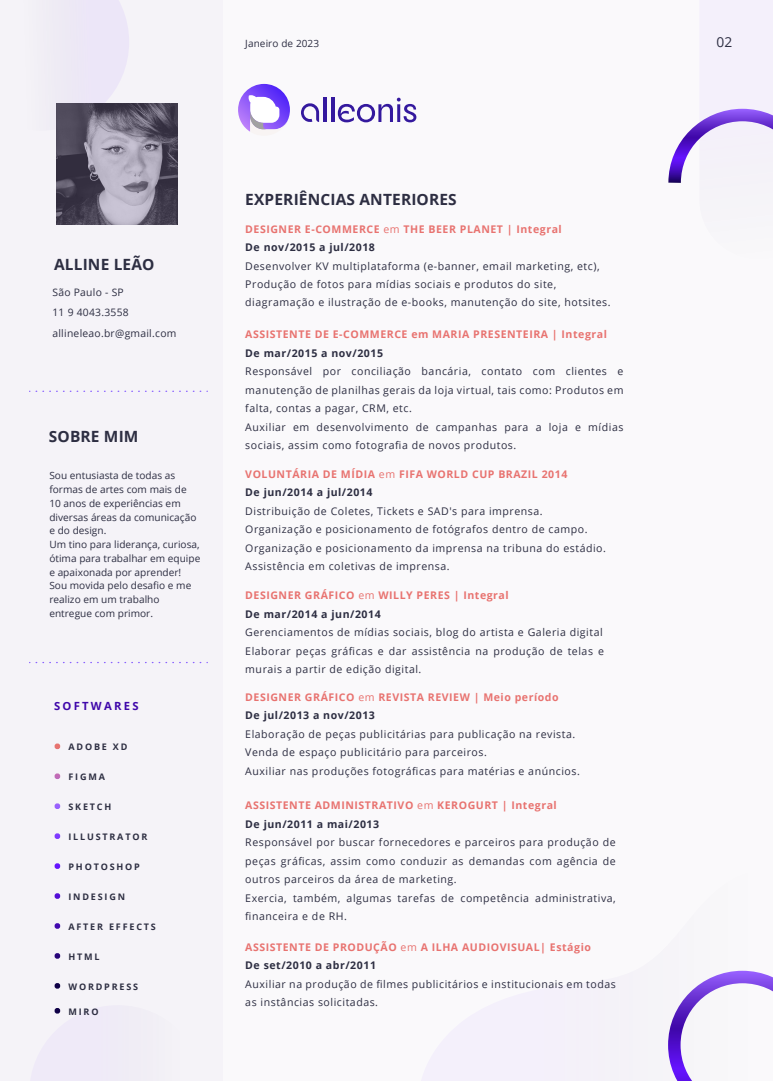
<style>
.page{position:relative;width:773px;height:1081px;background:#fff}
.page>*{position:absolute;margin:0;border:0;box-sizing:border-box;transform-origin:0 0}
.t1{font:700 15.5px "Open Sans";letter-spacing:.01em;color:#2d2e42}
.t2{font:13.75px "Open Sans";color:#2d2e42}
.t3{font:700 11.25px "Open Sans";letter-spacing:.2em;color:#3f07aa}
.t4{font:10.5px/18.5px "Open Sans";letter-spacing:.05em;color:#2d2e42}
.t5{font:700 10.5px/18.5px "Open Sans";letter-spacing:.05em;color:#e87370}
.t6{font:700 10.5px "Open Sans";letter-spacing:.05em;color:#2d2e42}
.t7{font:10.25px/20.6px "Open Sans";letter-spacing:.025em;color:#2d2e42}
.t8{font:10px/13.8px "Open Sans";color:#2d2e42}
.t9{font:700 9px "Open Sans";letter-spacing:.2em;color:#2d2e42}
.s1{font-weight:400}
.s2{color:#2d2e42}
</style>
<div class="page">
<div style="left:0;top:0;width:772px;height:1081px;background:#faf9fb"></div>
<div style="left:0;top:0;width:223px;height:1081px;background:#f5f3f8"></div>
<svg style="left:30px;top:391px;width:171px;height:1px"></svg>
<svg style="left:30px;top:662px;width:171px;height:1px"></svg>
<svg style="left:69px;top:0;width:60px;height:103px"></svg>
<svg style="left:668px;top:971px;width:104px;height:110px"></svg>
<svg style="left:668px;top:108px;width:104px;height:75px"></svg>
<svg style="left:238px;top:84px;width:52px;height:48px"></svg>
<hr style="left:324px;top:98px;width:3px;height:24px;background:#34199e">
<hr style="left:331px;top:98px;width:3px;height:24px;background:#34199e">
<svg style="left:338px;top:98px;width:78px;height:24px"></svg>
<svg style="left:301px;top:103px;width:18px;height:19px"></svg>
<svg style="left:55px;top:743px;width:5px;height:6px"></svg>
<svg style="left:55px;top:773px;width:5px;height:6px"></svg>
<svg style="left:55px;top:803px;width:5px;height:6px"></svg>
<svg style="left:55px;top:833px;width:5px;height:6px"></svg>
<svg style="left:55px;top:863px;width:5px;height:6px"></svg>
<svg style="left:55px;top:893px;width:5px;height:6px"></svg>
<svg style="left:55px;top:923px;width:5px;height:6px"></svg>
<svg style="left:55px;top:953px;width:5px;height:5px"></svg>
<svg style="left:55px;top:983px;width:5px;height:5px"></svg>
<svg style="left:56px;top:103px;width:122px;height:121px;background:#716c7d"></svg>
<p class="t8" style="left:245px;top:37px;width:75px">Janeiro de 2023</p>
<h1 class="t1" style="left:54px;top:253px;width:102px">ALLINE LEÃO</h1>
<p class="t7" style="left:52px;top:281px;width:125px">São Paulo - SP<br>11 9 4043.3558 allineleao.br@gmail.com</p>
<h1 class="t1" style="left:49px;top:425px;width:91px">SOBRE MIM</h1>
<p class="t8" style="left:49px;top:468px;width:152px">Sou entusiasta de todas as formas de artes com mais de<br>10 anos de experiências em diversas áreas da comunicação e do design.<br>Um tino para liderança, curiosa, ótima para trabalhar em equipe e apaixonada por aprender!<br>Sou movida pelo desafio e me realizo em um trabalho entregue com primor.</p>
<p class="t3" style="left:54px;top:698px;width:86px">SOFTWARES</p>
<p class="t9" style="left:68px;top:740px;width:60px">ADOBE XD</p>
<p class="t9" style="left:68px;top:770px;width:38px">FIGMA</p>
<p class="t9" style="left:68px;top:800px;width:44px">SKETCH</p>
<p class="t9" style="left:68px;top:830px;width:80px">ILLUSTRATOR</p>
<p class="t9" style="left:68px;top:860px;width:73px">PHOTOSHOP</p>
<p class="t9" style="left:68px;top:890px;width:58px">INDESIGN</p>
<p class="t9" style="left:68px;top:920px;width:89px">AFTER EFFECTS</p>
<p class="t9" style="left:68px;top:950px;width:33px">HTML</p>
<p class="t9" style="left:68px;top:980px;width:71px">WORDPRESS</p>
<p class="t9" style="left:68px;top:1005px;width:32px">MIRO</p>
<h1 class="t1" style="left:245px;top:188px;width:213px">EXPERIÊNCIAS ANTERIORES</h1>
<p class="t5" style="left:245px;top:219px;width:318px">DESIGNER E-COMMERCE <span class="s1">em</span> THE BEER PLANET | Integral<br><span class="s2">De nov/2015 a jul/2018</span></p>
<p class="t4" style="left:245px;top:256px;width:366px">Desenvolver KV multiplataforma (e-banner, email marketing, etc),<br>Produção de fotos para mídias sociais e produtos do site, diagramação e ilustração de e-books, manutenção do site, hotsites.</p>
<p class="t5" style="left:245px;top:325px;width:363px">ASSISTENTE DE E-COMMERCE em MARIA PRESENTEIRA | Integral</p>
<p class="t6" style="left:245px;top:345px;width:139px">De mar/2015 a nov/2015</p>
<p class="t4" style="left:245px;top:362px;width:379px">Responsável por conciliação bancária, contato com clientes e manutenção de planilhas gerais da loja virtual, tais como: Produtos em falta, contas a pagar, CRM, etc.<br>Auxiliar em desenvolvimento de campanhas para a loja e mídias sociais, assim como fotografia de novos produtos.</p>
<p class="t5" style="left:245px;top:464px;width:323px">VOLUNTÁRIA DE MÍDIA <span class="s1">em</span> FIFA WORLD CUP BRAZIL 2014<br><span class="s2">De jun/2014 a jul/2014</span></p>
<p class="t4" style="left:245px;top:501px;width:362px">Distribuição de Coletes, Tickets e SAD's para imprensa.<br>Organização e posicionamento de fotógrafos dentro de campo.<br>Organização e posicionamento da imprensa na tribuna do estádio.<br>Assistência em coletivas de imprensa.</p>
<p class="t5" style="left:245px;top:586px;width:265px">DESIGNER GRÁFICO <span class="s1">em</span> WILLY PERES | Integral<br><span class="s2">De mar/2014 a jun/2014</span></p>
<p class="t4" style="left:245px;top:623px;width:360px">Gerenciamentos de mídias sociais, blog do artista e Galeria digital<br>Elaborar peças gráficas e dar assistência na produção de telas e murais a partir de edição digital.</p>
<p class="t5" style="left:245px;top:687px;width:315px">DESIGNER GRÁFICO <span class="s1">em</span> REVISTA REVIEW | Meio período<br><span class="s2">De jul/2013 a nov/2013</span></p>
<p class="t4" style="left:245px;top:724px;width:336px">Elaboração de peças publicitárias para publicação na revista.<br>Venda de espaço publicitário para parceiros.<br>Auxiliar nas produções fotográficas para matérias e anúncios.</p>
<p class="t5" style="left:245px;top:796px;width:313px">ASSISTENTE ADMINISTRATIVO <span class="s1">em</span> KEROGURT | Integral<br><span class="s2">De jun/2011 a mai/2013</span></p>
<p class="t4" style="left:245px;top:833px;width:372px">Responsável por buscar fornecedores e parceiros para produção de peças gráficas, assim como conduzir as demandas com agência de outros parceiros da área de marketing.<br>Exercia, também, algumas tarefas de competência administrativa, financeira e de RH.</p>
<p class="t5" style="left:245px;top:937px;width:347px">ASSISTENTE DE PRODUÇÃO <span class="s1">em</span> A ILHA AUDIOVISUAL| Estágio<br><span class="s2">De set/2010 a abr/2011</span></p>
<p class="t4" style="left:245px;top:974px;width:372px">Auxiliar na produção de filmes publicitários e institucionais em todas as instâncias solicitadas.</p>
<h2 class="t2" style="left:716px;top:33px;width:17px">02</h2>
</div>
